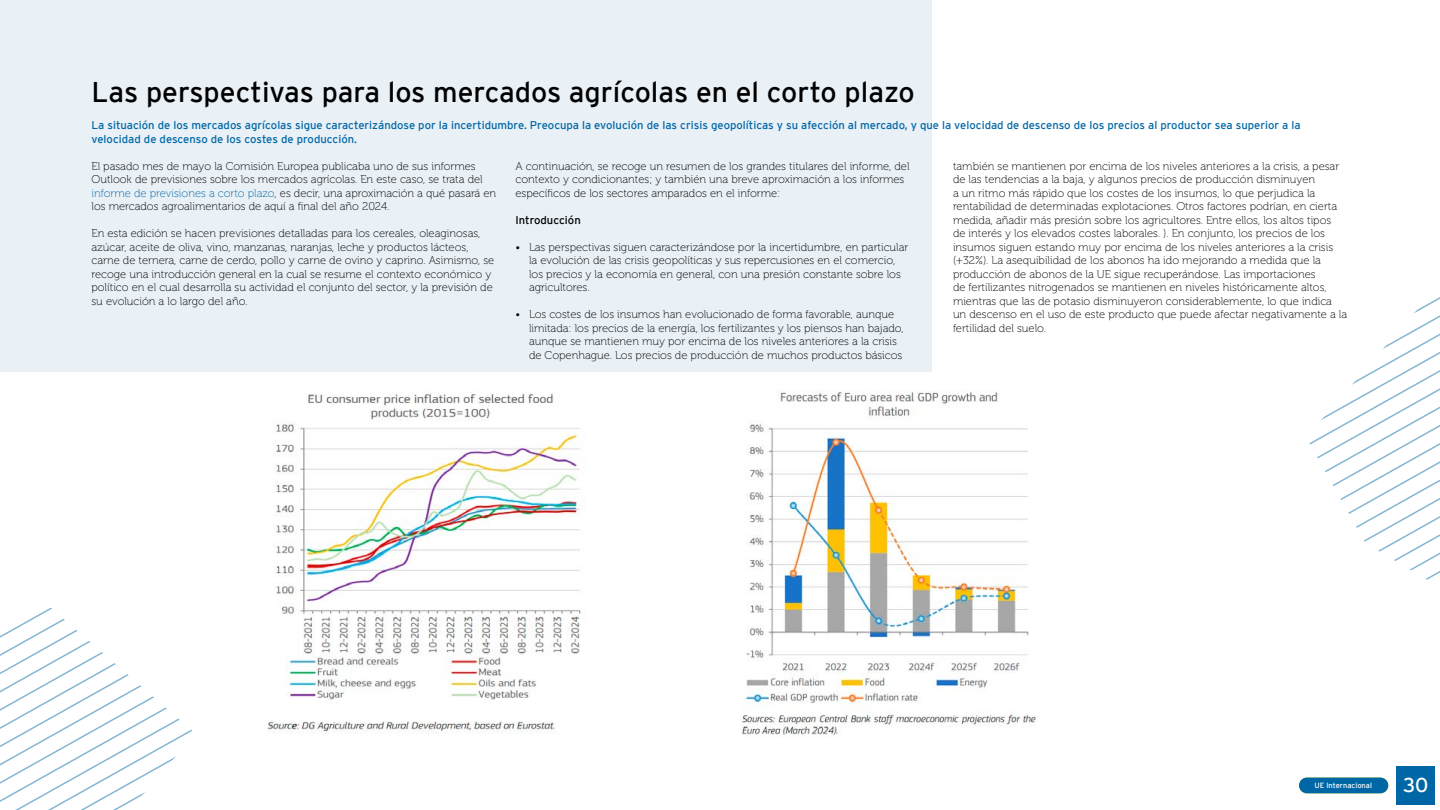
<style>
.page{position:relative;width:1440px;height:810px;background:#fff}
.page>*{position:absolute;margin:0;border:0;box-sizing:border-box;transform-origin:0 0}
.t1{font:28.5px "Interstate";color:#000}
.t2{font:20.02px "Interstate";color:#fff}
.t3{font:11.25px/13.5px "Museo 100";color:#000}
.t4{font:11.25px/13.5px "Interstate";color:#0067a6}
.t5{font:11.25px "Interstate";color:#000}
.t6{font:7.5px "Interstate";color:#fff}
.s1{color:#0067a6}
</style>
<div class="page">
<div style="left:0;top:0;width:932px;height:372px;background:#e9f0f6"></div>
<svg style="left:1309px;top:297px;width:131px;height:283px"></svg>
<svg style="left:0;top:607px;width:193px;height:203px"></svg>
<img style="left:741px;top:390px;width:295px;height:345px">
<img style="left:267px;top:393px;width:318px;height:341px">
<div style="left:1396px;top:766px;width:39px;height:39px;background:#0067a6"></div>
<div style="left:1299px;top:778px;width:89px;height:15px;background:#0067a6;border-radius:8px"></div>
<h1 class="t1" style="left:92px;top:76px;width:825px">Las perspectivas para los mercados agrícolas en el corto plazo</h1>
<p class="t4" style="left:92px;top:118px;width:1211px">La situación de los mercados agrícolas sigue caracterizándose por la incertidumbre. Preocupa la evolución de las crisis geopolíticas y su afección al mercado, y que la velocidad de descenso de los precios al productor sea superior a la velocidad de descenso de los costes de producción.</p>
<p class="t3" style="left:92px;top:159px;width:406px">El pasado mes de mayo la Comisión Europea publicaba uno de sus informes Outlook de previsiones sobre los mercados agrícolas. En este caso, se trata del <span class="s1">informe de previsiones a corto plazo</span>, es decir, una aproximación a qué pasará en los mercados agroalimentarios de aquí a final del año 2024.</p>
<p class="t3" style="left:92px;top:227px;width:404px">En esta edición se hacen previsiones detalladas para los cereales, oleaginosas, azúcar, aceite de oliva, vino, manzanas, naranjas, leche y productos lácteos, carne de ternera, carne de cerdo, pollo y carne de ovino y caprino. Asimismo, se recoge una introducción general en la cual se resume el contexto económico y político en el cual desarrolla su actividad el conjunto del sector, y la previsión de su evolución a lo largo del año.</p>
<p class="t3" style="left:516px;top:159px;width:396px">A continuación, se recoge un resumen de los grandes titulares del informe, del contexto y condicionantes; y también una breve aproximación a los informes específicos de los sectores amparados en el informe:</p>
<p class="t5" style="left:516px;top:213px;width:67px">Introducción</p>
<p class="t3" style="left:529px;top:240px;width:381px;text-indent:-14px">• Las perspectivas siguen caracterizándose por la incertidumbre, en particular la evolución de las crisis geopolíticas y sus repercusiones en el comercio, los precios y la economía en general, con una presión constante sobre los agricultores.</p>
<p class="t3" style="left:529px;top:308px;width:376px;text-indent:-14px">• Los costes de los insumos han evolucionado de forma favorable, aunque limitada: los precios de la energía, los fertilizantes y los piensos han bajado, aunque se mantienen muy por encima de los niveles anteriores a la crisis de Copenhague. Los precios de producción de muchos productos básicos</p>
<p class="t3" style="left:953px;top:159px;width:396px">también se mantienen por encima de los niveles anteriores a la crisis, a pesar de las tendencias a la baja, y algunos precios de producción disminuyen<br>a un ritmo más rápido que los costes de los insumos, lo que perjudica la rentabilidad de determinadas explotaciones. Otros factores podrían, en cierta medida, añadir más presión sobre los agricultores. Entre ellos, los altos tipos<br>de interés y los elevados costes laborales. ). En conjunto, los precios de los insumos siguen estando muy por encima de los niveles anteriores a la crisis (+32%). La asequibilidad de los abonos ha ido mejorando a medida que la producción de abonos de la UE sigue recuperándose. Las importaciones<br>de fertilizantes nitrogenados se mantienen en niveles históricamente altos, mientras que las de potasio disminuyeron considerablemente, lo que indica un descenso en el uso de este producto que puede afectar negativamente a la fertilidad del suelo.</p>
<p class="t6" style="left:1329px;top:781px;width:31px">Editorial</p>
<h2 class="t2" style="left:1403px;top:774px;width:27px">30</h2>
<p class="t6" style="left:1315px;top:781px;width:59px">UE Internacional</p>
</div>
